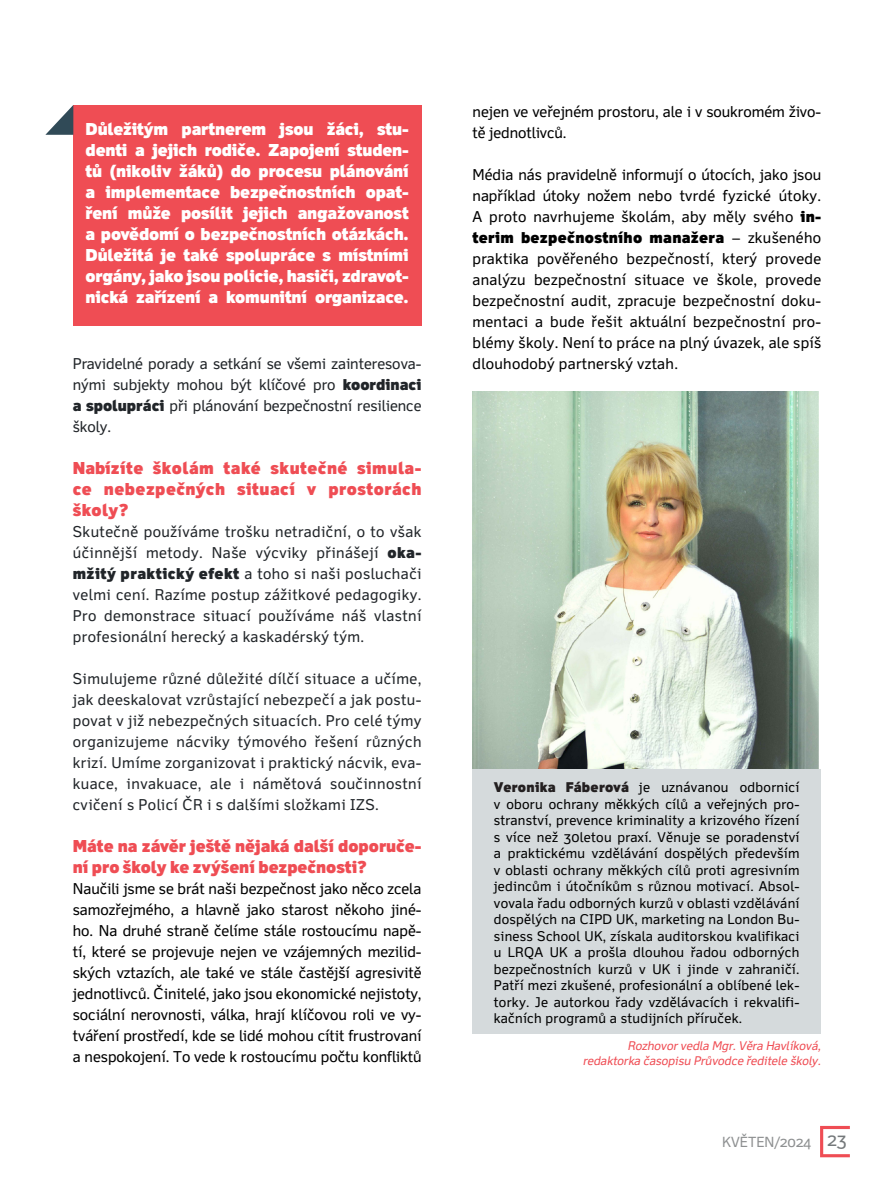
<style>
.page{position:relative;width:893px;height:1191px;background:#fff}
.page>*{position:absolute;margin:0;border:0;box-sizing:border-box;transform-origin:0 0}
.t1{font:18px "Felbridge W01";color:#75797b}
.t2{font:900 16.5px/21px "Felbridge W04";letter-spacing:-.01em;color:#fff;text-align:justify}
.t3{font:900 16.5px/21px "Felbridge W04";color:#ef4d54;text-align:justify}
.Normal__Web{font:15px/21px "Felbridge W01";color:#000;text-align:justify}
.Normal__Web-2{font:15px/21px "Felbridge W01";letter-spacing:.03em;color:#212529;text-align:justify}
.t4{font:14.1px "Felbridge W01";color:#8e9091}
.t5{font:13.5px/16.5px "Felbridge W01";letter-spacing:.02em;color:#000;text-align:justify}
.t6{font:italic 12px/15px "Felbridge W01";color:#ef4d54;text-align:right}
.s1{font-family:"Felbridge W04";font-weight:900}
.s2{font-family:"Felbridge W04";font-weight:900;color:#231f20}
</style>
<div class="page">
<svg style="left:820px;top:1126px;width:30px;height:31px"></svg>
<div style="left:73px;top:105px;width:349px;height:220px;background:#ef4d54"></div>
<svg style="left:45px;top:105px;width:28px;height:30px"></svg>
<div style="left:472px;top:768px;width:349px;height:265px;background:#d5dadc"></div>
<img style="left:472px;top:391px;width:347px;height:377px">
<p class="t2" style="left:86px;top:119px;width:325px">Důležitým partnerem jsou žáci, stu&shy;denti a jejich rodiče. Zapojení studen&shy;tů (nikoliv žáků) do procesu plánování a implementace bezpečnostních opat&shy;ření může posílit jejich angažovanost a povědomí o bezpečnostních otázkách.<br>Důležitá je také spolupráce s místními orgány, jako jsou policie, hasiči, zdravot&shy;nická zařízení a komunitní organizace.</p>
<p class="Normal__Web-2" style="left:73px;top:352px;width:350px">Pravidelné porady a setkání se všemi zainteresova&shy;nými subjekty mohou být klíčové pro <span class="s1">koordinaci a spolupráci</span> při plánování bezpečnostní resilience školy.</p>
<p class="t3" style="left:73px;top:458px;width:350px">Nabízíte školám také skutečné simula&shy;ce nebezpečných situací v prostorách školy?</p>
<p class="Normal__Web-2" style="left:73px;top:520px;width:350px">Skutečně používáme trošku netradiční, o to však účinnější metody. Naše výcviky přinášejí <span class="s1">oka&shy;mžitý praktický efekt</span> a toho si naši posluchači velmi cení. Razíme postup zážitkové pedagogiky.<br>Pro demonstrace situací používáme náš vlastní profesionální herecký a kaskadérský tým.</p>
<p class="Normal__Web-2" style="left:73px;top:667px;width:350px">Simulujeme různé důležité dílčí situace a učíme, jak deeskalovat vzrůstající nebezpečí a jak postu&shy;povat v již nebezpečných situacích. Pro celé týmy organizujeme nácviky týmového řešení různých krizí. Umíme zorganizovat i praktický nácvik, eva&shy;kuace, invakuace, ale i námětová součinnostní cvičení s Policí ČR i s dalšími složkami IZS.</p>
<p class="t3" style="left:73px;top:836px;width:350px">Máte na závěr ještě nějaká další doporuče&shy;ní pro školy ke zvýšení bezpečnosti?</p>
<p class="Normal__Web" style="left:73px;top:877px;width:350px">Naučili jsme se brát naši bezpečnost jako něco zcela samozřejmého, a hlavně jako starost někoho jiné&shy;ho. Na druhé straně čelíme stále rostoucímu napě&shy;tí, které se projevuje nejen ve vzájemných mezilid&shy;ských vztazích, ale také ve stále častější agresivitě jednotlivců. Činitelé, jako jsou ekonomické nejistoty, sociální nerovnosti, válka, hrají klíčovou roli ve vy&shy;tváření prostředí, kde se lidé mohou cítit frustrovaní a nespokojení. To vede k rostoucímu počtu konfliktů</p>
<p class="Normal__Web" style="left:472px;top:100px;width:350px">nejen ve veřejném prostoru, ale i v soukromém živo&shy;tě jednotlivců.</p>
<p class="Normal__Web" style="left:472px;top:163px;width:350px">Média nás pravidelně informují o útocích, jako jsou například útoky nožem nebo tvrdé fyzické útoky.<br>A proto navrhujeme školám, aby měly svého <span class="s1">in&shy;terim bezpečnostního manažera</span> – zkušeného praktika pověřeného bezpečností, který provede analýzu bezpečnostní situace ve škole, provede bezpečnostní audit, zpracuje bezpečnostní doku&shy;mentaci a bude řešit aktuální bezpečnostní pro&shy;blémy školy. Není to práce na plný úvazek, ale spíš dlouhodobý partnerský vztah.</p>
<p class="t5" style="left:494px;top:778px;width:307px"><span class="s2">Veronika Fáberová</span> je uznávanou odbornicí v oboru ochrany měkkých cílů a veřejných pro&shy;stranství, prevence kriminality a krizového řízení s více než 30letou praxí. Věnuje se poradenství a praktickému vzdělávání dospělých především v oblasti ochrany měkkých cílů proti agresivním jedincům i útočníkům s různou motivací. Absol&shy;vovala řadu odborných kurzů v oblasti vzdělávání dospělých na CIPD UK, marketing na London Bu&shy;siness School UK, získala auditorskou kvalifikaci u LRQA UK a prošla dlouhou řadou odborných bezpečnostních kurzů v UK i jinde v zahraničí.<br>Patří mezi zkušené, profesionální a oblíbené lek&shy;torky. Je autorkou řady vzdělávacích i rekvalifi&shy;kačních programů a studijních příruček.</p>
<p class="t6" style="left:583px;top:1038px;width:242px">Rozhovorvedla Mgr.Věra Havlíková, redaktorka časopisu Průvodce ředitele školy.</p>
<p class="t4" style="left:722px;top:1132px;width:91px">KVĚTEN/2024</p>
<p class="t1" style="left:827px;top:1128px;width:21px">23</p>
</div>
